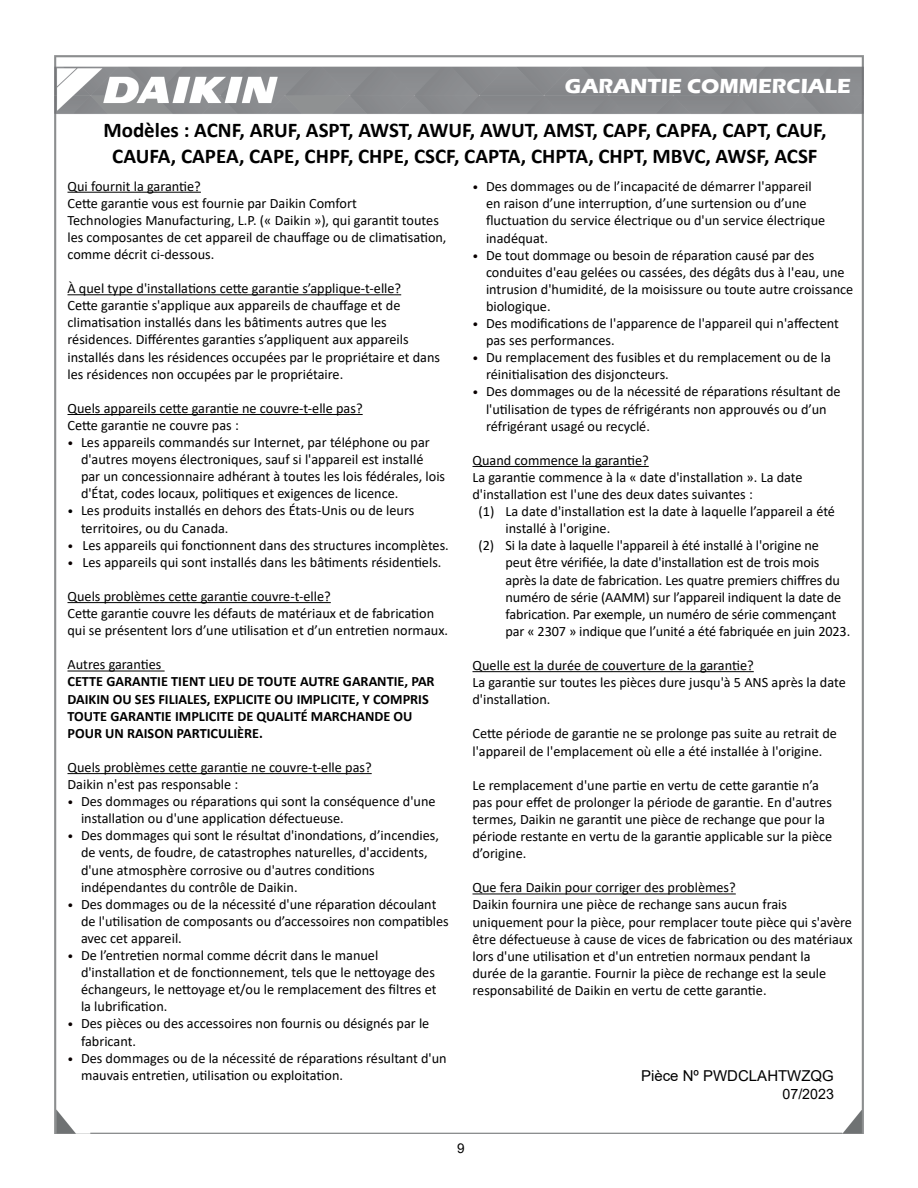
<style>
.page{position:relative;width:918px;height:1188px;background:#fff}
.page>*{position:absolute;margin:0;border:0;box-sizing:border-box;transform-origin:0 0}
.t1{font:700 21px/25.2px "Calibri";color:#000;text-align:center}
.P_-_Paragraph_Style1{font:700 21px "Eras ITC";color:#fff}
.t2{font:15px "Arial";color:#000}
.P_-_Bullet_List_Styl{font:14.25px/17.1px "Calibri";color:#000}
.P_-_Paragraph_Style1-2{font:14.25px/17.1px "Calibri";color:#000}
.P_-_Paragraph_Style6{font:14.25px/17.1px "Calibri";letter-spacing:-.01em;color:#000}
.P_-_Paragraph_Style1-3{font:700 14.25px/17.1px "Calibri";color:#000}
.t3{font:14.25px "Arial";color:#000}
.t4{font:13.5px "Arial";color:#000}
.s1{font-size:12px;color:#090000}
.s2{font-size:12px}
</style>
<div class="page">
<img style="left:55px;top:56px;width:809px;height:1078px">
<hr style="left:68px;top:192px;width:133px;height:1px;background:#000">
<hr style="left:68px;top:294px;width:333px;height:1px;background:#000">
<hr style="left:68px;top:414px;width:295px;height:1px;background:#000">
<hr style="left:68px;top:602px;width:263px;height:1px;background:#000">
<hr style="left:68px;top:671px;width:97px;height:1px;background:#000">
<hr style="left:68px;top:773px;width:304px;height:1px;background:#000">
<hr style="left:472px;top:466px;width:177px;height:1px;background:#000">
<hr style="left:472px;top:671px;width:282px;height:1px;background:#000">
<hr style="left:472px;top:894px;width:264px;height:1px;background:#000">
<p class="P_-_Paragraph_Style1" style="left:565px;top:74px;width:288px">GARANTIE COMMERCIALE</p>
<h1 class="t1" style="left:103px;top:118px;width:725px">Modèles : ACNF, ARUF, ASPT, AWST, AWUF, AWUT, AMST, CAPF, CAPFA, CAPT, CAUF,<br>CAUFA, CAPEA, CAPE, CHPF, CHPE, CSCF, CAPTA, CHPTA, CHPT, MBVC, AWSF, ACSF</h1>
<p class="P_-_Paragraph_Style1-2" style="left:68px;top:177px;width:135px">Qui fournit la garantie?</p>
<p class="P_-_Paragraph_Style1-2" style="left:68px;top:194px;width:291px">Cette garantie vous est fournie par Daikin Comfort</p>
<p class="P_-_Paragraph_Style1-2" style="left:68px;top:211px;width:381px">Technologies Manufacturing, L.P. (« Daikin »), qui garantit toutes les composantes de cet appareil de chauffage ou de climatisation, comme décrit ci-dessous.</p>
<p class="P_-_Paragraph_Style1-2" style="left:68px;top:280px;width:335px">À quel type d'installations cette garantie s’applique-t-elle?</p>
<p class="P_-_Paragraph_Style1-2" style="left:68px;top:297px;width:374px">Cette garantie s'applique aux appareils de chauffage et de climatisation installés dans les bâtiments autres que les résidences. Différentes garanties s’appliquent aux appareils installés dans les résidences occupées par le propriétaire et dans les résidences non occupées par le propriétaire.</p>
<p class="P_-_Paragraph_Style1-2" style="left:68px;top:399px;width:297px">Quels appareils cette garantie ne couvre-t-elle pas?</p>
<p class="P_-_Paragraph_Style1-2" style="left:68px;top:416px;width:173px">Cette garantie ne couvre pas :</p>
<p class="P_-_Bullet_List_Styl" style="left:81px;top:433px;width:366px;text-indent:-14px"><span class="s1">•</span> Les appareils commandés sur Internet, par téléphone ou par d'autres moyens électroniques, sauf si l'appareil est installé par un concessionnaire adhérant à toutes les lois fédérales, lois d'État, codes locaux, politiques et exigences de licence.</p>
<p class="P_-_Bullet_List_Styl" style="left:81px;top:502px;width:335px;text-indent:-14px"><span class="s2">•</span> Les produits installés en dehors des États-Unis ou de leurs territoires, ou du Canada.</p>
<p class="P_-_Bullet_List_Styl" style="left:68px;top:536px;width:383px"><span class="s1">•</span> Les appareils qui fonctionnent dans des structures incomplètes.</p>
<p class="P_-_Bullet_List_Styl" style="left:68px;top:553px;width:376px"><span class="s1">•</span> Les appareils qui sont installés dans les bâtiments résidentiels.</p>
<p class="P_-_Paragraph_Style1-2" style="left:68px;top:587px;width:265px">Quels problèmes cette garantie couvre-t-elle?</p>
<p class="P_-_Paragraph_Style1-2" style="left:68px;top:604px;width:382px">Cette garantie couvre les défauts de matériaux et de fabrication qui se présentent lors d’une utilisation et d’un entretien normaux.</p>
<p class="P_-_Paragraph_Style1-2" style="left:68px;top:656px;width:95px">Autres garanties</p>
<p class="P_-_Paragraph_Style1-3" style="left:68px;top:673px;width:369px">CETTE GARANTIE TIENT LIEU DE TOUTE AUTRE GARANTIE, PAR DAIKIN OU SES FILIALES, EXPLICITE OU IMPLICITE, Y COMPRIS TOUTE GARANTIE IMPLICITE DE QUALITÉ MARCHANDE OU POUR UN RAISON PARTICULIÈRE.</p>
<p class="P_-_Paragraph_Style1-2" style="left:68px;top:758px;width:306px">Quels problèmes cette garantie ne couvre-t-elle pas?</p>
<p class="P_-_Paragraph_Style1-2" style="left:68px;top:775px;width:172px">Daikin n'est pas responsable :</p>
<p class="P_-_Bullet_List_Styl" style="left:81px;top:793px;width:356px;text-indent:-14px"><span class="s1">•</span> Des dommages ou réparations qui sont la conséquence d'une installation ou d'une application défectueuse.</p>
<p class="P_-_Bullet_List_Styl" style="left:81px;top:827px;width:359px;text-indent:-14px"><span class="s1">•</span> Des dommages qui sont le résultat d'inondations, d’incendies, de vents, de foudre, de catastrophes naturelles, d'accidents, d'une atmosphère corrosive ou d'autres conditions indépendantes du contrôle de Daikin.</p>
<p class="P_-_Bullet_List_Styl" style="left:81px;top:895px;width:369px;text-indent:-14px"><span class="s1">•</span> Des dommages ou de la nécessité d'une réparation découlant de l'utilisation de composants ou d’accessoires non compatibles avec cet appareil.</p>
<p class="P_-_Bullet_List_Styl" style="left:81px;top:946px;width:357px;text-indent:-14px"><span class="s1">•</span> De l’entretien normal comme décrit dans le manuel d'installation et de fonctionnement, tels que le nettoyage des échangeurs, le nettoyage et/ou le remplacement des filtres et la lubrification.</p>
<p class="P_-_Bullet_List_Styl" style="left:81px;top:1015px;width:350px;text-indent:-14px"><span class="s1">•</span> Des pièces ou des accessoires non fournis ou désignés par le fabricant.</p>
<p class="P_-_Bullet_List_Styl" style="left:81px;top:1049px;width:367px;text-indent:-14px"><span class="s1">•</span> Des dommages ou de la nécessité de réparations résultant d'un mauvais entretien, utilisation ou exploitation.</p>
<p class="P_-_Bullet_List_Styl" style="left:486px;top:178px;width:341px;text-indent:-14px"><span class="s1">•</span> Des dommages ou de l’incapacité de démarrer l'appareil en raison d’une interruption, d’une surtension ou d’une fluctuation du service électrique ou d'un service électrique inadéquat.</p>
<p class="P_-_Bullet_List_Styl" style="left:486px;top:246px;width:369px;text-indent:-14px"><span class="s1">•</span> De tout dommage ou besoin de réparation causé par des conduites d'eau gelées ou cassées, des dégâts dus à l'eau, une intrusion d'humidité, de la moisissure ou toute autre croissance biologique.</p>
<p class="P_-_Bullet_List_Styl" style="left:486px;top:314px;width:354px;text-indent:-14px"><span class="s1">•</span> Des modifications de l'apparence de l'appareil qui n'affectent pas ses performances.</p>
<p class="P_-_Bullet_List_Styl" style="left:486px;top:349px;width:347px;text-indent:-14px"><span class="s1">•</span> Du remplacement des fusibles et du remplacement ou de la réinitialisation des disjoncteurs.</p>
<p class="P_-_Bullet_List_Styl" style="left:486px;top:383px;width:356px;text-indent:-14px"><span class="s1">•</span> Des dommages ou de la nécessité de réparations résultant de l'utilisation de types de réfrigérants non approuvés ou d’un réfrigérant usagé ou recyclé.</p>
<p class="P_-_Paragraph_Style1-2" style="left:472px;top:451px;width:178px">Quand commence la garantie?</p>
<p class="P_-_Paragraph_Style1-2" style="left:472px;top:468px;width:332px">La garantie commence à la « date d'installation ». La date d'installation est l'une des deux dates suivantes :</p>
<p class="P_-_Paragraph_Style6" style="left:506px;top:503px;width:331px;text-indent:-27px">(1) La date d'installation est la date à laquelle l’appareil a été installé à l'origine.</p>
<p class="P_-_Paragraph_Style6" style="left:506px;top:537px;width:346px;text-indent:-27px">(2) Si la date à laquelle l'appareil à été installé à l'origine ne<br>peut être vérifiée, la date d'installation est de trois mois après la date de fabrication. Les quatre premiers chiffres du numéro de série (AAMM) sur l’appareil indiquent la date de fabrication. Par exemple, un numéro de série commençant par « 2307 » indique que l’unité a été fabriquée en juin 2023.</p>
<p class="P_-_Paragraph_Style1-2" style="left:472px;top:656px;width:283px">Quelle est la durée de couverture de la garantie?</p>
<p class="P_-_Paragraph_Style1-2" style="left:472px;top:674px;width:375px">La garantie sur toutes les pièces dure jusqu'à 5 ANS après la date d'installation.</p>
<p class="P_-_Paragraph_Style1-2" style="left:472px;top:725px;width:366px">Cette période de garantie ne se prolonge pas suite au retrait de l'appareil de l'emplacement où elle a été installée à l'origine.</p>
<p class="P_-_Paragraph_Style1-2" style="left:472px;top:776px;width:361px">Le remplacement d'une partie en vertu de cette garantie n’a pas pour effet de prolonger la période de garantie. En d'autres termes, Daikin ne garantit une pièce de rechange que pour la période restante en vertu de la garantie applicable sur la pièce d’origine.</p>
<p class="P_-_Paragraph_Style1-2" style="left:472px;top:879px;width:265px">Que fera Daikin pour corriger des problèmes?</p>
<p class="P_-_Paragraph_Style1-2" style="left:472px;top:896px;width:382px">Daikin fournira une pièce de rechange sans aucun frais uniquement pour la pièce, pour remplacer toute pièce qui s'avère être défectueuse à cause de vices de fabrication ou des matériaux lors d'une utilisation et d'un entretien normaux pendant la<br>durée de la garantie. Fournir la pièce de rechange est la seule responsabilité de Daikin en vertu de cette garantie.</p>
<p class="t2" style="left:641px;top:1066px;width:194px">Pièce Nº PWDCLAHTWZQG</p>
<p class="t3" style="left:782px;top:1084px;width:53px">07/2023</p>
<p class="t4" style="left:457px;top:1139px;width:9px">9</p>
</div>
